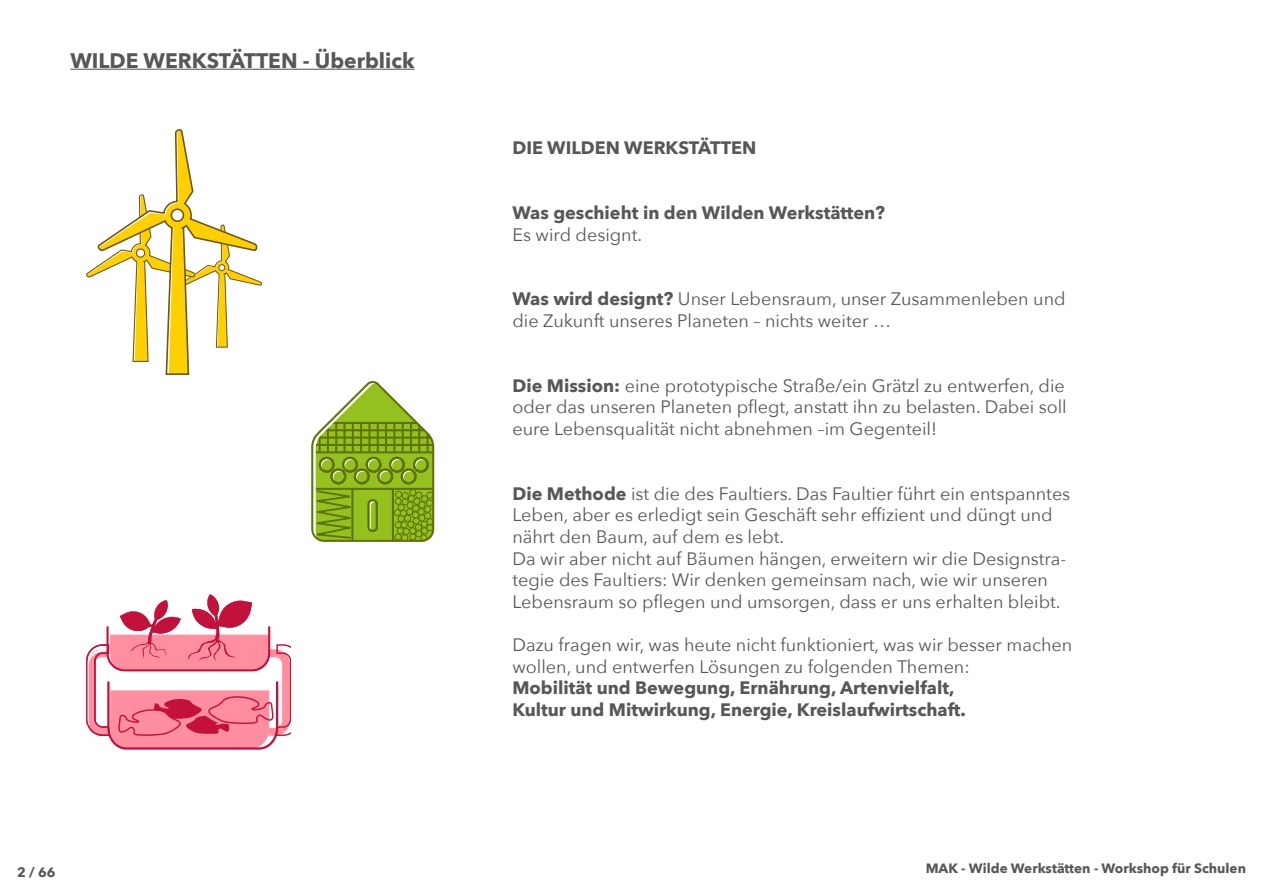
<style>
.page{position:relative;width:1263px;height:893px;background:#fff}
.page>*{position:absolute;margin:0;border:0;box-sizing:border-box;transform-origin:0 0}
.t1{font:700 21px "Avenir Next";color:#575756}
.t2{font:18px/21.6px "Avenir Next";color:#575756}
.t3{font:700 18px/21.6px "Avenir Next";color:#575756}
.t4{font:700 13.5px "Avenir Next";color:#575756}
.s1{font-weight:700}
</style>
<div class="page">
<hr style="left:70px;top:69px;width:344px;height:1px;background:#575756">
<svg style="left:86px;top:129px;width:176px;height:246px"></svg>
<svg style="left:86px;top:594px;width:204px;height:155px"></svg>
<svg style="left:311px;top:381px;width:124px;height:161px"></svg>
<p class="t1" style="left:70px;top:42px;width:346px">WILDE WERKSTÄTTEN - Überblick</p>
<p class="t3" style="left:512px;top:137px;width:245px">DIE WILDEN WERKSTÄTTEN</p>
<p class="t3" style="left:512px;top:202px;width:374px">Was geschieht in den Wilden Werkstätten?</p>
<p class="t2" style="left:512px;top:223px;width:131px">Es wird designt.</p>
<p class="t2" style="left:512px;top:288px;width:555px"><span class="s1">Was wird designt?</span> Unser Lebensraum, unser Zusammenleben und die Zukunft unseres Planeten – nichts weiter …</p>
<p class="t2" style="left:512px;top:374px;width:556px;text-align:justify"><span class="s1">Die Mission:</span> eine prototypische Straße/ein Grätzl zu entwerfen, die oder das unseren Planeten pflegt, anstatt ihn zu belasten. Dabei soll eure Lebensqualität nicht abnehmen –im Gegenteil!</p>
<p class="t2" style="left:512px;top:482px;width:559px"><span class="s1">Die Methode</span> ist die des Faultiers. Das Faultier führt ein entspanntes Leben, aber es erledigt sein Geschäft sehr effizient und düngt und nährt den Baum, auf dem es lebt.<br>Da wir aber nicht auf Bäumen hängen, erweitern wir die Designstra&shy;tegie des Faultiers: Wir denken gemeinsam nach, wie wir unseren Lebensraum so pflegen und umsorgen, dass er uns erhalten bleibt.</p>
<p class="t2" style="left:512px;top:633px;width:561px">Dazu fragen wir, was heute nicht funktioniert, was wir besser machen wollen, und entwerfen Lösungen zu folgenden Themen:</p>
<p class="t3" style="left:512px;top:677px;width:455px">Mobilität und Bewegung, Ernährung, Artenvielfalt,<br>Kultur und Mitwirkung, Energie, Kreislaufwirtschaft.</p>
<p class="t4" style="left:17px;top:861px;width:40px">2/ 66</p>
<p class="t4" style="left:926px;top:856px;width:322px">MAK - Wilde Werkstätten - Workshop für Schulen</p>
</div>
